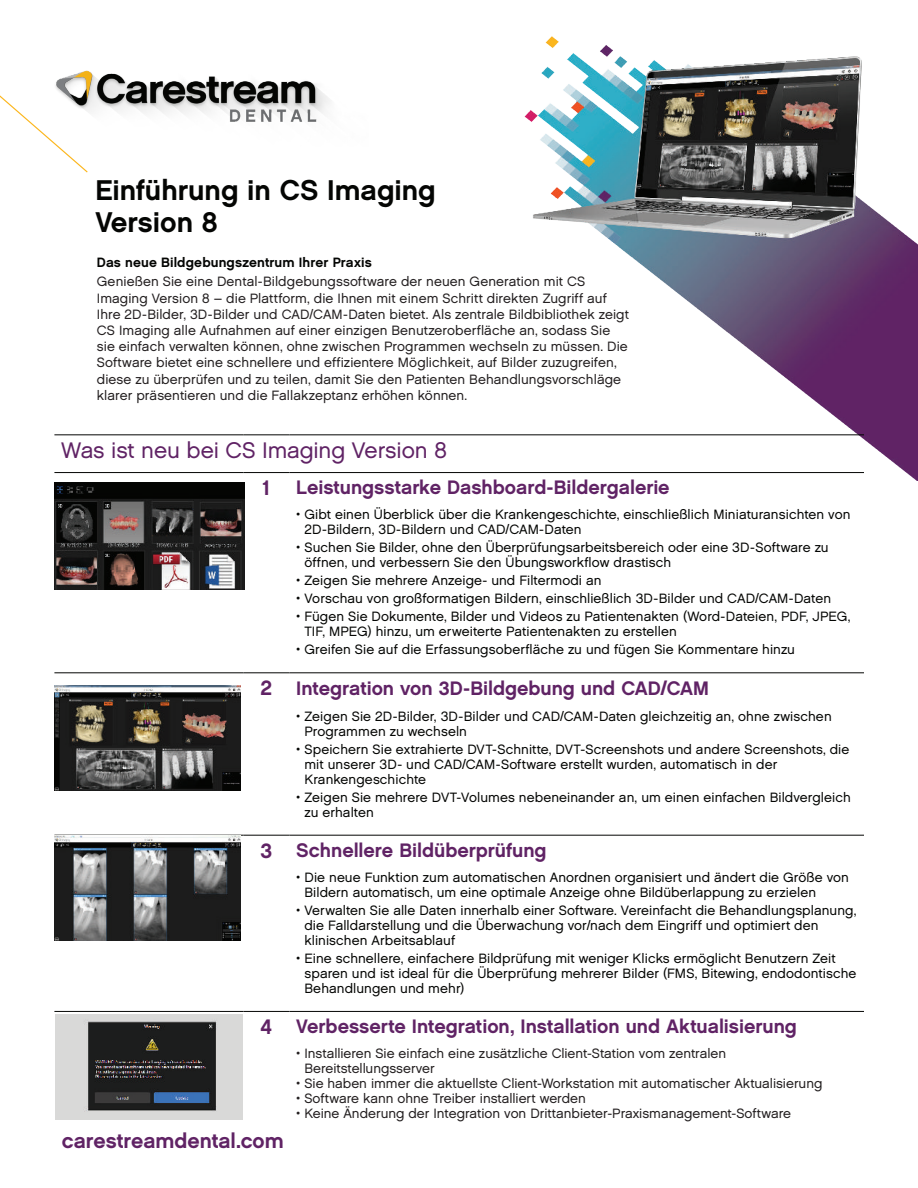
<style>
.page{position:relative;width:918px;height:1188px;background:#fff}
.page>*{position:absolute;margin:0;border:0;box-sizing:border-box;transform-origin:0 0}
.t1{font:28.5px/31.5px "Chalet New York Nineteen Sixty";color:#040503}
.t2{font:22.5px "Chalet London Nineteen Sixty";letter-spacing:-.005em;color:#602365}
.t3{font:21px "Chalet New York Nineteen Sixty";letter-spacing:-.005em;color:#602365}
.t4{font:19.5px "Chalet New York Nineteen Sixty";color:#602365}
.t5{font:13.5px/15px "Chalet London Nineteen Sixty";letter-spacing:.005em;color:#040503}
.t6{font:13.5px/16.2px "Chalet London Nineteen Sixty";letter-spacing:.005em;color:#231f20}
.t7{font:13.5px "Chalet New York Nineteen Sixty";letter-spacing:.01em;color:#040503}
.s1{font-size:21px}
</style>
<div class="page">
<img style="left:518px;top:36px;width:400px;height:444px">
<hr style="left:54px;top:434px;width:189px;height:1px;background:#040503">
<hr style="left:243px;top:434px;width:47px;height:1px;background:#040503">
<hr style="left:290px;top:434px;width:574px;height:1px;background:#040503">
<hr style="left:54px;top:472px;width:189px;height:1px;background:#040503">
<hr style="left:243px;top:472px;width:47px;height:1px;background:#040503">
<hr style="left:290px;top:472px;width:574px;height:1px;background:#040503">
<hr style="left:54px;top:672px;width:189px;height:1px;background:#040503">
<hr style="left:243px;top:672px;width:47px;height:1px;background:#040503">
<hr style="left:290px;top:672px;width:574px;height:1px;background:#040503">
<hr style="left:54px;top:835px;width:189px;height:1px;background:#040503">
<hr style="left:243px;top:835px;width:47px;height:1px;background:#040503">
<hr style="left:290px;top:835px;width:574px;height:1px;background:#040503">
<hr style="left:54px;top:1011px;width:189px;height:1px;background:#040503">
<hr style="left:243px;top:1011px;width:47px;height:1px;background:#040503">
<hr style="left:290px;top:1011px;width:574px;height:1px;background:#040503">
<img style="left:54px;top:482px;width:190px;height:108px">
<img style="left:89px;top:71px;width:241px;height:51px">
<svg style="left:0;top:70px;width:89px;height:103px"></svg>
<img style="left:54px;top:835px;width:187px;height:105px">
<img style="left:54px;top:685px;width:187px;height:105px">
<img style="left:56px;top:1015px;width:187px;height:105px">
<h1 class="t1" style="left:95px;top:174px;width:342px">Einführung in CS Imaging<br>Version 8</h1>
<p class="t7" style="left:97px;top:254px;width:276px">Das neue Bildgebungszentrum Ihrer Praxis</p>
<p class="t6" style="left:97px;top:273px;width:534px">Genießen Sie eine Dental-Bildgebungssoftware der neuen Generation mit CS Imaging Version 8 – die Plattform, die Ihnen mit einem Schritt direkten Zugriff auf Ihre 2D-Bilder, 3D-Bilder und CAD/CAM-Daten bietet. Als zentrale Bildbibliothek zeigt CS Imaging alle Aufnahmen auf einer einzigen Benutzeroberfläche an, sodass Sie sie einfach verwalten können, ohne zwischen Programmen wechseln zu müssen. Die Software bietet eine schnellere und effizientere Möglichkeit, auf Bilder zuzugreifen, diese zu überprüfen und zu teilen, damit Sie den Patienten Behandlungsvorschläge klarer präsentieren und die Fallakzeptanz erhöhen können.</p>
<h2 class="t2" style="left:61px;top:437px;width:387px">Was ist neu bei CS Imaging Version 8</h2>
<h3 class="t4" style="left:262px;top:475px;width:409px"><span class="s1">1</span> Leistungsstarke Dashboard-Bildergalerie</h3>
<p class="t5" style="left:304px;top:507px;width:548px;text-indent:-8px">• Gibt einen Überblick über die Krankengeschichte, einschließlich Miniaturansichten von<br>2D-Bildern, 3D-Bildern und CAD/CAM-Daten</p>
<p class="t5" style="left:304px;top:540px;width:526px;text-indent:-8px">• Suchen Sie Bilder, ohne den Überprüfungsarbeitsbereich oder eine 3D-Software zu öffnen, und verbessern Sie den Übungsworkflow drastisch</p>
<p class="t5" style="left:296px;top:573px;width:307px">• Zeigen Sie mehrere Anzeige- und Filtermodi an</p>
<p class="t5" style="left:296px;top:591px;width:536px">• Vorschau von großformatigen Bildern, einschließlich 3D-Bilder und CAD/CAM-Daten</p>
<p class="t5" style="left:304px;top:609px;width:548px;text-indent:-8px">• Fügen Sie Dokumente, Bilder und Videos zu Patientenakten (Word-Dateien, PDF, JPEG,<br>TIF, MPEG) hinzu, um erweiterte Patientenakten zu erstellen</p>
<p class="t5" style="left:296px;top:642px;width:500px">• Greifen Sie auf die Erfassungsoberfläche zu und fügen Sie Kommentare hinzu</p>
<h3 class="t4" style="left:261px;top:676px;width:450px"><span class="s1">2</span> Integration von 3D-Bildgebung und CAD/CAM</h3>
<p class="t5" style="left:304px;top:709px;width:529px;text-indent:-8px">• Zeigen Sie 2D-Bilder, 3D-Bilder und CAD/CAM-Daten gleichzeitig an, ohne zwischen<br>Programmen zu wechseln</p>
<p class="t5" style="left:304px;top:742px;width:547px;text-indent:-8px">• Speichern Sie extrahierte DVT-Schnitte, DVT-Screenshots und andere Screenshots, die mit unserer 3D- und CAD/CAM-Software erstellt wurden, automatisch in der<br>Krankengeschichte</p>
<p class="t5" style="left:304px;top:790px;width:548px;text-indent:-8px">• Zeigen Sie mehrere DVT-Volumes nebeneinander an, um einen einfachen Bildvergleich zu erhalten</p>
<h3 class="t4" style="left:261px;top:838px;width:287px"><span class="s1">3</span> Schnellere Bildüberprüfung</h3>
<p class="t5" style="left:304px;top:870px;width:546px;text-indent:-8px">• Die neue Funktion zum automatischen Anordnen organisiert und ändert die Größe von<br>Bildern automatisch, um eine optimale Anzeige ohne Bildüberlappung zu erzielen</p>
<p class="t5" style="left:304px;top:903px;width:554px;text-indent:-8px">• Verwalten Sie alle Daten innerhalb einer Software. Vereinfacht die Behandlungsplanung, die Falldarstellung und die Überwachung vor/nach dem Eingriff und optimiert den klinischen Arbeitsablauf</p>
<p class="t5" style="left:304px;top:951px;width:554px;text-indent:-8px">• Eine schnellere, einfachere Bildprüfung mit weniger Klicks ermöglicht Benutzern Zeit sparen und ist ideal für die Überprüfung mehrerer Bilder (FMS, Bitewing, endodontische<br>Behandlungen und mehr)</p>
<h3 class="t4" style="left:261px;top:1014px;width:538px"><span class="s1">4</span> Verbesserte Integration, Installation und Aktualisierung</h3>
<p class="t6" style="left:304px;top:1046px;width:423px;line-height:15px;text-indent:-8px">• Installieren Sie einfach eine zusätzliche Client-Station vom zentralen<br>Bereitstellungsserver</p>
<p class="t6" style="left:296px;top:1075px;width:528px">• Sie haben immer die aktuellste Client-Workstation mit automatischer Aktualisierung</p>
<p class="t6" style="left:296px;top:1090px;width:291px">• Software kann ohne Treiber installiert werden</p>
<p class="t6" style="left:296px;top:1105px;width:496px">• Keine Änderung der Integration von Drittanbieter-Praxismanagement-Software</p>
<h3 class="t3" style="left:62px;top:1128px;width:223px">carestreamdental.com</h3>
</div>
